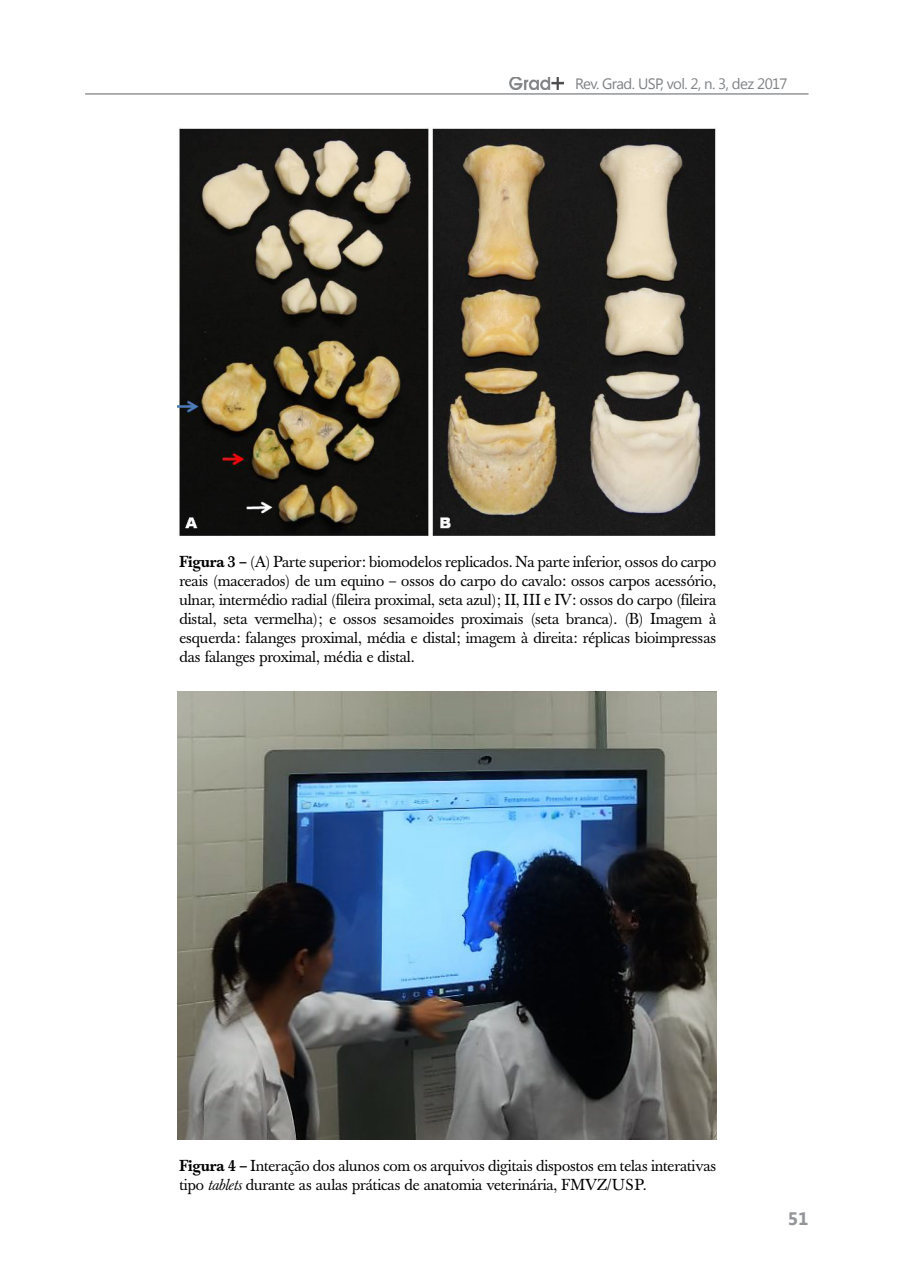
<style>
.page{position:relative;width:915px;height:1285px;background:#fff}
.page>*{position:absolute;margin:0;border:0;box-sizing:border-box;transform-origin:0 0}
.t1{font:700 18px "Segoe UI";color:#939598}
.t2{font:15.75px/18.9px "Baskerville";letter-spacing:-.01em;color:#000;text-align:justify}
.t3{font:15px "Segoe UI";letter-spacing:-.04em;color:#808285}
.s1{font-weight:500}
.s2{font-style:italic}
</style>
<div class="page">
<hr style="left:85px;top:93px;width:723px;height:2px;background:#939598">
<img style="left:510px;top:78px;width:53px;height:12px">
<img style="left:177px;top:128px;width:539px;height:408px">
<img style="left:177px;top:691px;width:539px;height:448px">
<p class="t3" style="left:575px;top:73px;width:214px">Rev. Grad. USP, vol. 2, n. 3, dez 2017</p>
<p class="t2" style="left:179px;top:552px;width:538px"><span class="s1">Figura 3 –</span> (A) Parte superior: biomodelos replicados. Na parte inferior, ossos do carpo reais (macerados) de um equino – ossos do carpo do cavalo: ossos carpos acessório, ulnar, intermédio radial (fileira proximal, seta azul); II, III e IV: ossos do carpo (fileira distal, seta vermelha); e ossos sesamoides proximais (seta branca). (B) Imagem à esquerda: falanges proximal, média e distal; imagem à direita: réplicas bioimpressas das falanges proximal, média e distal.</p>
<p class="t2" style="left:179px;top:1156px;width:538px"><span class="s1">Figura 4 –</span> Interação dos alunos com os arquivos digitais dispostos em telas interativas tipo <span class="s2">tablets</span> durante as aulas práticas de anatomia veterinária, FMVZ/USP.</p>
<p class="t1" style="left:787px;top:1205px;width:22px">51</p>
</div>
